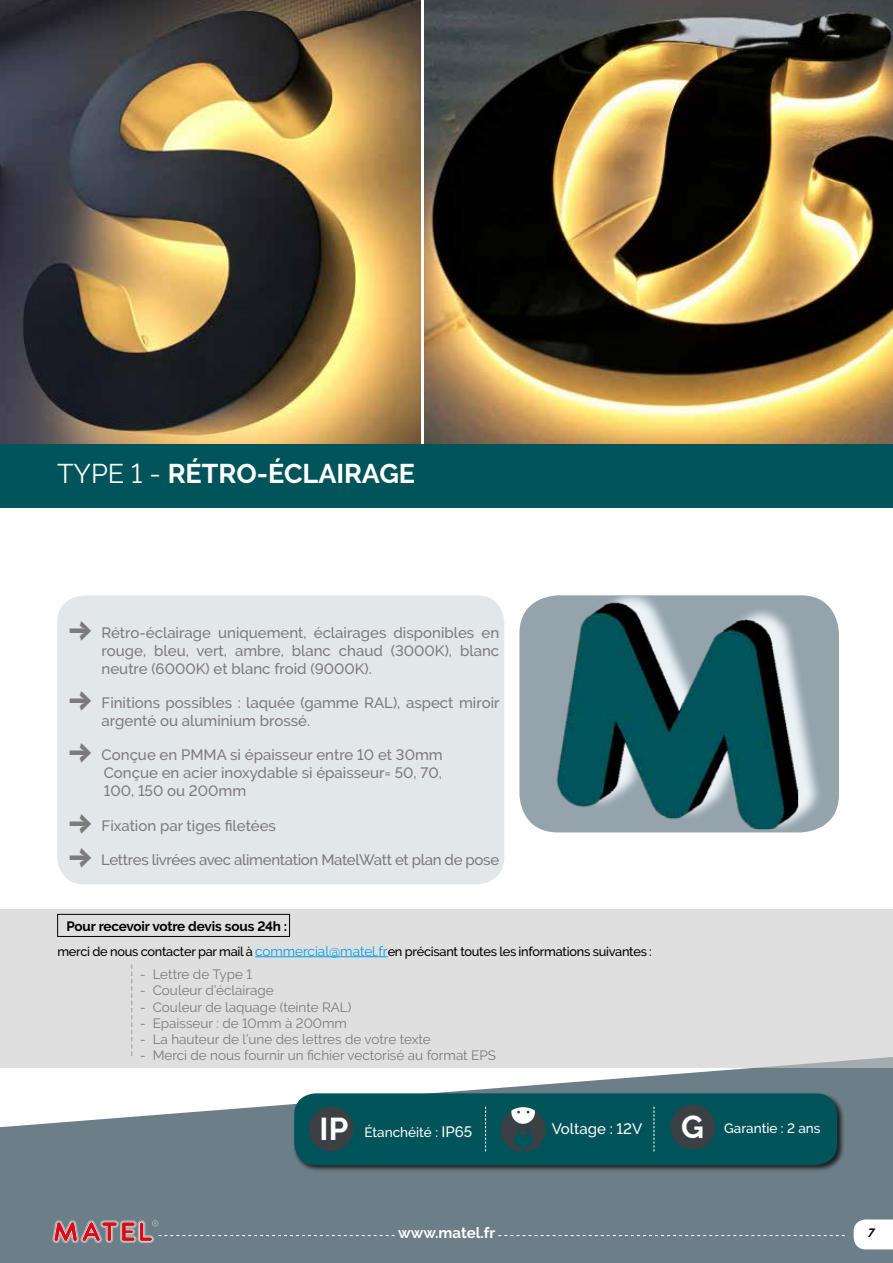
<style>
.page{position:relative;width:893px;height:1263px;background:#fff}
.page>*{position:absolute;margin:0;border:0;box-sizing:border-box;transform-origin:0 0}
.t1{font:700 31.5px "Raleway";color:#fff}
.t2{font:700 27px "Raleway";color:#fff}
.t3{font:500 15px/18px "Raleway";color:#7c7b7b;text-align:justify}
.t4{font:500 15px "Raleway";letter-spacing:-.02em;color:#7c7b7b}
.t5{font:700 15px "Raleway";color:#fff}
.t6{font:500 15px "Raleway";color:#fff}
.t7{font:13.5px "Raleway";color:#7c7b7b}
.t8{font:700 13.5px "Raleway";letter-spacing:-.01em;color:#000}
.t9{font:500 13.5px "Raleway";color:#fff}
.t10{font:500 12.75px "Raleway";letter-spacing:-.02em;color:#000}
.t11{font:italic 700 12px "Raleway";color:#000}
.s1{font-weight:400}
.s2{font-family:"Fleches Left Right";font-weight:400;font-size:28.65px}
.s3{font-weight:400;font-size:13.5px;color:#009fe3}
.s4{font-size:15px}
.s5{font-weight:700;font-size:31.5px}
</style>
<div class="page">
<svg style="left:0;top:1068px;width:893px;height:195px;fill:#6c7e87"></svg>
<svg style="left:854px;top:1219px;width:39px;height:30px"></svg>
<svg style="left:498px;top:1235px;width:347px;height:1px"></svg>
<svg style="left:52px;top:1220px;width:343px;height:23px;background:#807d85"></svg>
<img style="left:0;top:0;width:420px;height:444px">
<img style="left:425px;top:0;width:468px;height:444px">
<div style="left:0;top:444px;width:893px;height:64px;background:#00545a"></div>
<div style="left:293px;top:1092px;width:552px;height:81px;background:#000;opacity:.75"></div>
<div style="left:294px;top:1093px;width:543px;height:72px;background:#00545a;border-radius:21px"></div>
<div style="left:309px;top:1107px;width:44px;height:44px;background:#3b4045;border-radius:50%"></div>
<svg style="left:485px;top:1107px;width:1px;height:44px"></svg>
<svg style="left:654px;top:1107px;width:1px;height:44px"></svg>
<svg style="left:501px;top:1107px;width:44px;height:45px"></svg>
<div style="left:670px;top:1104px;width:45px;height:45px;background:#3b4045;border-radius:50%"></div>
<div style="left:0;top:910px;width:893px;height:158px;background:#dfdfdf"></div>
<svg style="left:131px;top:964px;width:1px;height:92px"></svg>
<div style="left:57px;top:595px;width:447px;height:289px;background:#e2e7ea;border-radius:28px"></div>
<div style="left:519px;top:595px;width:320px;height:237px;background:#95a3ad;border-radius:38px"></div>
<div style="left:565px;top:595px;width:258px;height:237px;background:#eef5f9;opacity:.98"></div>
<img style="left:549px;top:595px;width:249px;height:234px">
<img style="left:0;top:125px;width:1px;height:872px">
<div style="left:57px;top:914px;width:233px;height:23px;border:1px solid #000"></div>
<hr style="left:255px;top:956px;width:133px;height:1px;background:#009fe3">
<h2 class="t2" style="left:57px;top:458px;width:359px"><span class="s1">TYPE 1 -</span> RÉTRO-ÉCLAIRAGE</h2>
<p class="t3" style="left:102px;top:623px;width:399px;text-indent:-32px"><span class="s2">V</span> Rétro-éclairage uniquement, éclairages disponibles en rouge, bleu, vert, ambre, blanc chaud (3000K), blanc neutre (6000K) et blanc froid (9000K).</p>
<p class="t3" style="left:102px;top:694px;width:399px;text-indent:-32px"><span class="s2">V</span> Finitions possibles : laquée (gamme RAL), aspect miroir argenté ou aluminium brossé.</p>
<p class="t3" style="left:104px;top:746px;width:341px;text-indent:-35px"><span class="s2">V</span> Conçue en PMMA si épaisseur entre 10 et 30mm Conçue en acier inoxydable si épaisseur= 50, 70, 100, 150 ou 200mm</p>
<p class="t3" style="left:69px;top:816px;width:208px"><span class="s2">V</span> Fixation par tiges filetées</p>
<p class="t4" style="left:69px;top:851px;width:431px"><span class="s2">V</span> Lettres livrées avec alimentation MatelWatt et plan de pose</p>
<p class="t8" style="left:66px;top:918px;width:222px">Pour recevoir votre devis sous 24h :</p>
<p class="t10" style="left:57px;top:944px;width:596px">merci de nous contacter par mail à <span class="s3">commercial@matel.fr</span>en précisant toutes les informations suivantes :</p>
<p class="t7" style="left:140px;top:966px;width:113px">- Lettre de Type 1</p>
<p class="t7" style="left:140px;top:983px;width:135px">- Couleur d’éclairage</p>
<p class="t7" style="left:140px;top:999px;width:213px">- Couleur de laquage (teinte RAL)</p>
<p class="t7" style="left:140px;top:1015px;width:208px">- Epaisseur : de 10mm à 200mm</p>
<p class="t7" style="left:140px;top:1031px;width:292px">- La hauteur de l’une des lettres de votre texte</p>
<p class="t7" style="left:140px;top:1047px;width:357px">- Merci de nous fournir un fichier vectorisé au format EPS</p>
<h1 class="t1" style="left:320px;top:1111px;width:30px">IP</h1>
<p class="t9" style="left:364px;top:1124px;width:109px">Étanchéité : <span class="s4">IP65</span></p>
<p class="t6" style="left:552px;top:1120px;width:154px">Voltage : 12V <span class="s5">G</span></p>
<p class="t9" style="left:724px;top:1120px;width:98px">Garantie : 2 ans</p>
<p class="t5" style="left:398px;top:1224px;width:98px">www.matel.fr</p>
<p class="t11" style="left:868px;top:1226px;width:8px">7</p>
</div>
